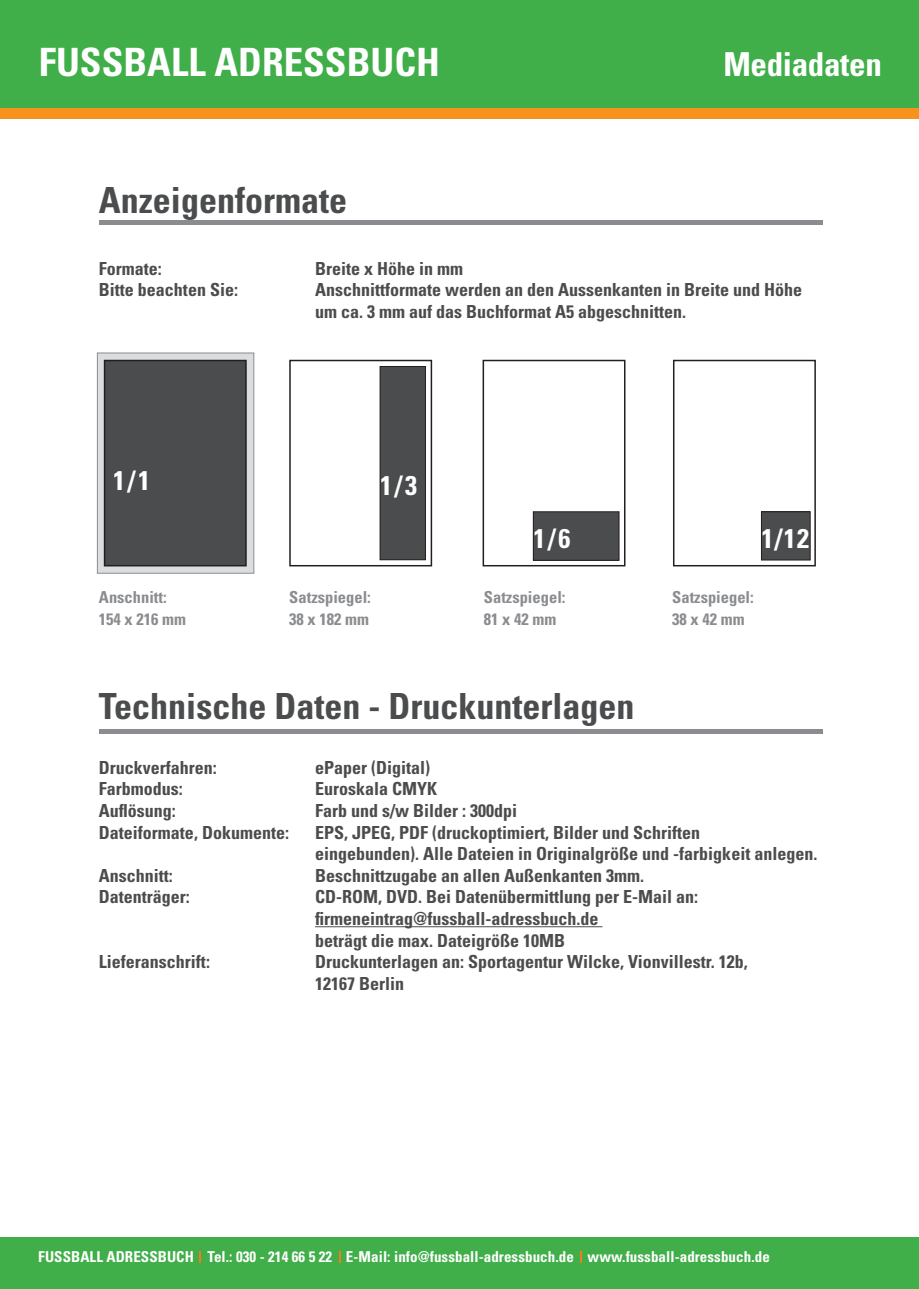
<style>
.page{position:relative;width:919px;height:1289px;background:#fff}
.page>*{position:absolute;margin:0;border:0;box-sizing:border-box;transform-origin:0 0}
.t1{font:700 condensed 39px "Univers";color:#fff}
.t2{font:700 condensed 36px "Univers";color:#4b4c4d}
.t3{font:700 condensed 33px "Univers";letter-spacing:-.01em;color:#fff}
.t4{font:700 condensed 27px "Univers";color:#fff}
.t5{font:700 condensed 18px/21.6px "Univers";color:#4b4c4d}
.t6{font:700 condensed 16.5px "Univers";color:#8a8c8f}
.t7{font:700 condensed 15px "Univers";letter-spacing:.005em;color:#fff}
</style>
<div class="page">
<div style="left:0;top:1px;width:918px;height:108px;background:#40ae49"></div>
<div style="left:0;top:108px;width:918px;height:11px;background:#f7931d"></div>
<div style="left:0;top:1237px;width:918px;height:51px;background:#40ae49"></div>
<div style="left:97px;top:353px;width:157px;height:220px;border:15px solid #dcdddf"></div>
<hr style="left:99px;top:220px;width:723px;height:4px;background:#8a8c8f">
<div style="left:99px;top:729px;width:723px;height:5px;background:#8a8c8f"></div>
<hr style="left:315px;top:926px;width:287px;height:1px;background:#4b4c4d">
<div style="left:105px;top:360px;width:141px;height:205px;background:#4b4c4d"></div>
<div style="left:104px;top:360px;width:143px;height:206px;border:2px solid #231f20"></div>
<div style="left:673px;top:360px;width:142px;height:206px;border:2px solid #231f20"></div>
<div style="left:289px;top:360px;width:143px;height:206px;border:2px solid #231f20"></div>
<div style="left:482px;top:360px;width:143px;height:206px;border:2px solid #231f20"></div>
<div style="left:380px;top:366px;width:45px;height:193px;background:#4b4c4d"></div>
<div style="left:380px;top:366px;width:45px;height:194px;border:1px solid #231f20"></div>
<div style="left:533px;top:511px;width:86px;height:49px;background:#4b4c4d"></div>
<div style="left:533px;top:511px;width:86px;height:49px;border:1px solid #231f20"></div>
<div style="left:761px;top:511px;width:49px;height:49px;background:#4b4c4d"></div>
<div style="left:761px;top:511px;width:49px;height:49px;border:1px solid #231f20"></div>
<div style="left:97px;top:353px;width:157px;height:220px;border:1px solid #8a8c8f"></div>
<h1 class="t1" style="left:39px;top:38px;width:402px">FUSSBALL ADRESSBUCH</h1>
<h3 class="t3" style="left:723px;top:44px;width:160px">Mediadaten</h3>
<p class="t2" style="left:99px;top:178px;width:250px">Anzeigenformate</p>
<p class="t5" style="left:99px;top:257px;width:64px">Formate:</p>
<p class="t5" style="left:315px;top:257px;width:149px">Breite x Höhe in mm</p>
<p class="t5" style="left:99px;top:279px;width:141px">Bitte beachten Sie:</p>
<p class="t5" style="left:315px;top:279px;width:488px">Anschnittformate werden an den Aussenkanten in Breite und Höhe um ca. 3 mm auf das Buchformat A5 abgeschnitten.</p>
<p class="t4" style="left:113px;top:464px;width:38px">1/1</p>
<p class="t6" style="left:99px;top:587px;width:69px">Anschnitt:</p>
<p class="t6" style="left:99px;top:609px;width:89px">154 x 216 mm</p>
<p class="t4" style="left:380px;top:469px;width:38px">1/3</p>
<p class="t6" style="left:289px;top:587px;width:83px">Satzspiegel:</p>
<p class="t6" style="left:289px;top:609px;width:81px">38 x 182 mm</p>
<p class="t4" style="left:533px;top:521px;width:38px">1/6</p>
<p class="t4" style="left:761px;top:521px;width:49px">1/12</p>
<p class="t6" style="left:484px;top:587px;width:83px">Satzspiegel:</p>
<p class="t6" style="left:484px;top:609px;width:74px">81 x 42 mm</p>
<p class="t6" style="left:672px;top:587px;width:83px">Satzspiegel:</p>
<p class="t6" style="left:672px;top:609px;width:74px">38 x 42 mm</p>
<p class="t2" style="left:99px;top:684px;width:537px">Technische Daten - Druckunterlagen</p>
<p class="t5" style="left:99px;top:756px;width:119px">Druckverfahren:</p>
<p class="t5" style="left:315px;top:756px;width:117px">ePaper (Digital)</p>
<p class="t5" style="left:99px;top:778px;width:85px">Farbmodus:</p>
<p class="t5" style="left:315px;top:778px;width:124px">Euroskala CMYK</p>
<p class="t5" style="left:99px;top:799px;width:78px">Auflösung:</p>
<p class="t5" style="left:315px;top:799px;width:203px">Farb und s/w Bilder : 300dpi</p>
<p class="t5" style="left:99px;top:821px;width:191px">Dateiformate, Dokumente:</p>
<p class="t5" style="left:315px;top:821px;width:387px">EPS, JPEG, PDF (druckoptimiert, Bilder und Schriften</p>
<p class="t5" style="left:315px;top:842px;width:504px">eingebunden). Alle Dateien in Originalgröße und -farbigkeit anlegen.</p>
<p class="t5" style="left:99px;top:864px;width:75px">Anschnitt:</p>
<p class="t5" style="left:315px;top:864px;width:330px">Beschnittzugabe an allen Außenkanten 3mm.</p>
<p class="t5" style="left:99px;top:886px;width:92px">Datenträger:</p>
<p class="t5" style="left:315px;top:886px;width:384px">CD-ROM, DVD. Bei Datenübermittlung per E-Mail an: firmeneintrag@fussball-adressbuch.de</p>
<p class="t5" style="left:315px;top:929px;width:251px">beträgt die max. Dateigröße 10MB</p>
<p class="t5" style="left:99px;top:950px;width:112px">Lieferanschrift:</p>
<p class="t5" style="left:315px;top:950px;width:434px">Druckunterlagen an: Sportagentur Wilcke, Vionvillestr. 12b,</p>
<p class="t5" style="left:315px;top:972px;width:90px">12167 Berlin</p>
<p class="t7" style="left:38px;top:1247px;width:733px">FUSSBALL ADRESSBUCH Tel.: 030 - 214 66 5 22 E-Mail: info@fussball-adressbuch.de www.fussball-adressbuch.de</p>
</div>
